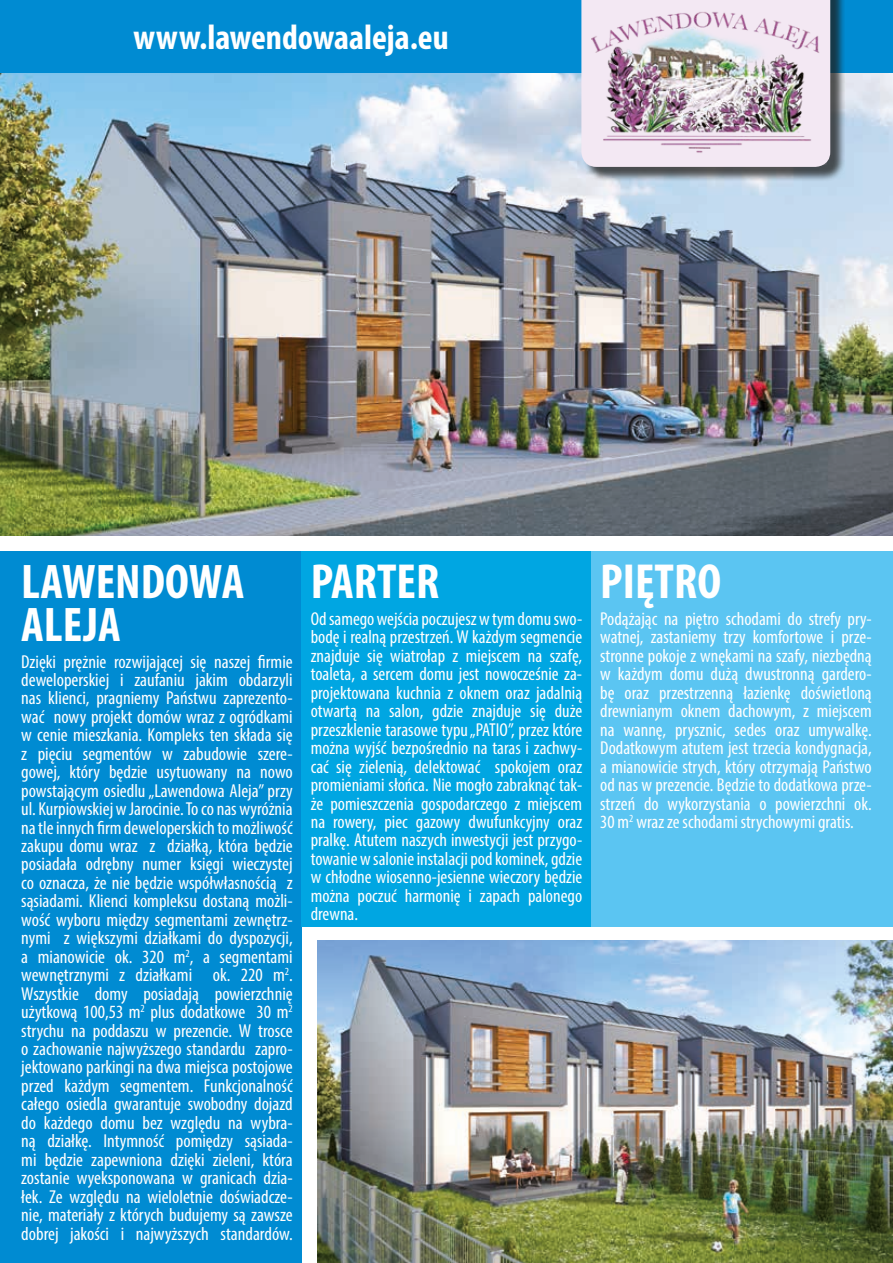
<style>
.page{position:relative;width:893px;height:1263px;background:#fff}
.page>*{position:absolute;margin:0;border:0;box-sizing:border-box;transform-origin:0 0}
.t1{font:700 condensed 49.5px "Myriad Pro";color:#fff}
.t2{font:700 condensed 48.9px/42.9px "Myriad Pro";color:#fff}
.t3{font:700 condensed 35.25px "Myriad Pro";color:#fff}
.t4{font:condensed 18.75px/18.5px "Myriad Pro";color:#fff;text-align:justify}
</style>
<div class="page">
<img style="left:317px;top:940px;width:576px;height:323px">
<img style="left:0;top:72px;width:893px;height:464px">
<div style="left:0;top:549px;width:302px;height:714px;background:#008bd2"></div>
<div style="left:302px;top:546px;width:289px;height:381px;background:#00a6e2"></div>
<div style="left:591px;top:546px;width:302px;height:381px;background:#5bc5f2"></div>
<div style="left:0;top:0;width:893px;height:72px;background:#008bd2"></div>
<div style="left:583px;top:0;width:262px;height:183px;background:#1d1d1b;opacity:.75"></div>
<svg style="left:581px;top:0;width:249px;height:167px;background:#ece3ef"></svg>
<div style="left:586px;top:8px;width:241px;height:157px;background:#f3e8f3"></div>
<div style="left:0;top:536px;width:893px;height:15px;background:#fff"></div>
<img style="left:591px;top:6px;width:232px;height:147px">
<h3 class="t3" style="left:134px;top:15px;width:317px">www.lawendowaaleja.eu</h3>
<h2 class="t2" style="left:21px;top:559px;width:225px">LAWENDOWA<br>ALEJA</h2>
<p class="t4" style="left:21px;top:652px;width:273px">Dzięki prężnie rozwijającej się naszej firmie deweloperskiej i zaufaniu jakim obdarzyli nas klienci, pragniemy Państwu zaprezento&shy;wać nowy projekt domów wraz z ogródkami w cenie mieszkania. Kompleks ten składa się z pięciu segmentów w zabudowie szere&shy;gowej, który będzie usytuowany na nowo powstającym osiedlu „Lawendowa Aleja” przy ul. Kurpiowskiej w Jarocinie. To co nas wyróżnia na tle innych firm deweloperskich to możliwość zakupu domu wraz z działką, która będzie posiadała odrębny numer księgi wieczystej co oznacza, że nie będzie współwłasnością z sąsiadami. Klienci kompleksu dostaną możli&shy;wość wyboru między segmentami zewnętrz&shy;nymi z większymi działkami do dyspozycji, a mianowicie ok. 320 m<sup>2</sup>, a segmentami wewnętrznymi z działkami ok. 220 m<sup>2</sup>.<br>Wszystkie domy posiadają powierzchnię użytkową 100,53 m<sup>2</sup> plus dodatkowe 30 m<sup>2 </sup>strychu na poddaszu w prezencie. W trosce o zachowanie najwyższego standardu zapro&shy;jektowano parkingi na dwa miejsca postojowe przed każdym segmentem. Funkcjonalność całego osiedla gwarantuje swobodny dojazd do każdego domu bez względu na wybra&shy;ną działkę. Intymność pomiędzy sąsiada&shy;mi będzie zapewniona dzięki zieleni, która zostanie wyeksponowana w granicach dzia&shy;łek. Ze względu na wieloletnie doświadcze&shy;nie, materiały z których budujemy są zawsze dobrej jakości i najwyższych standardów.</p>
<h1 class="t1" style="left:311px;top:551px;width:130px">PARTER</h1>
<p class="t4" style="left:311px;top:609px;width:273px">Od samego wejścia poczujesz w tym domu swo&shy;bodę i realną przestrzeń. W każdym segmencie znajduje się wiatrołap z miejscem na szafę, toaleta, a sercem domu jest nowocześnie za&shy;projektowana kuchnia z oknem oraz jadalnią otwartą na salon, gdzie znajduje się duże przeszklenie tarasowe typu „PATIO”, przez które można wyjść bezpośrednio na taras i zachwy&shy;cać się zielenią, delektować spokojem oraz promieniami słońca. Nie mogło zabraknąć tak&shy;że pomieszczenia gospodarczego z miejscem na rowery, piec gazowy dwufunkcyjny oraz pralkę. Atutem naszych inwestycji jest przygo&shy;towanie w salonie instalacji pod kominek, gdzie w chłodne wiosenno-jesienne wieczory będzie można poczuć harmonię i zapach palonego drewna.</p>
<h1 class="t1" style="left:600px;top:551px;width:122px">PIĘTRO</h1>
<p class="t4" style="left:600px;top:609px;width:273px">Podążając na piętro schodami do strefy pry&shy;watnej, zastaniemy trzy komfortowe i prze&shy;stronne pokoje z wnękami na szafy, niezbędną w każdym domu dużą dwustronną gardero&shy;bę oraz przestrzenną łazienkę doświetloną drewnianym oknem dachowym, z miejscem na wannę, prysznic, sedes oraz umywalkę.<br>Dodatkowym atutem jest trzecia kondygnacja, a mianowicie strych, który otrzymają Państwo od nas w prezencie. Będzie to dodatkowa prze&shy;strzeń do wykorzystania o powierzchni ok.<br>30 m<sup>2</sup> wraz ze schodami strychowymi gratis.</p>
</div>
